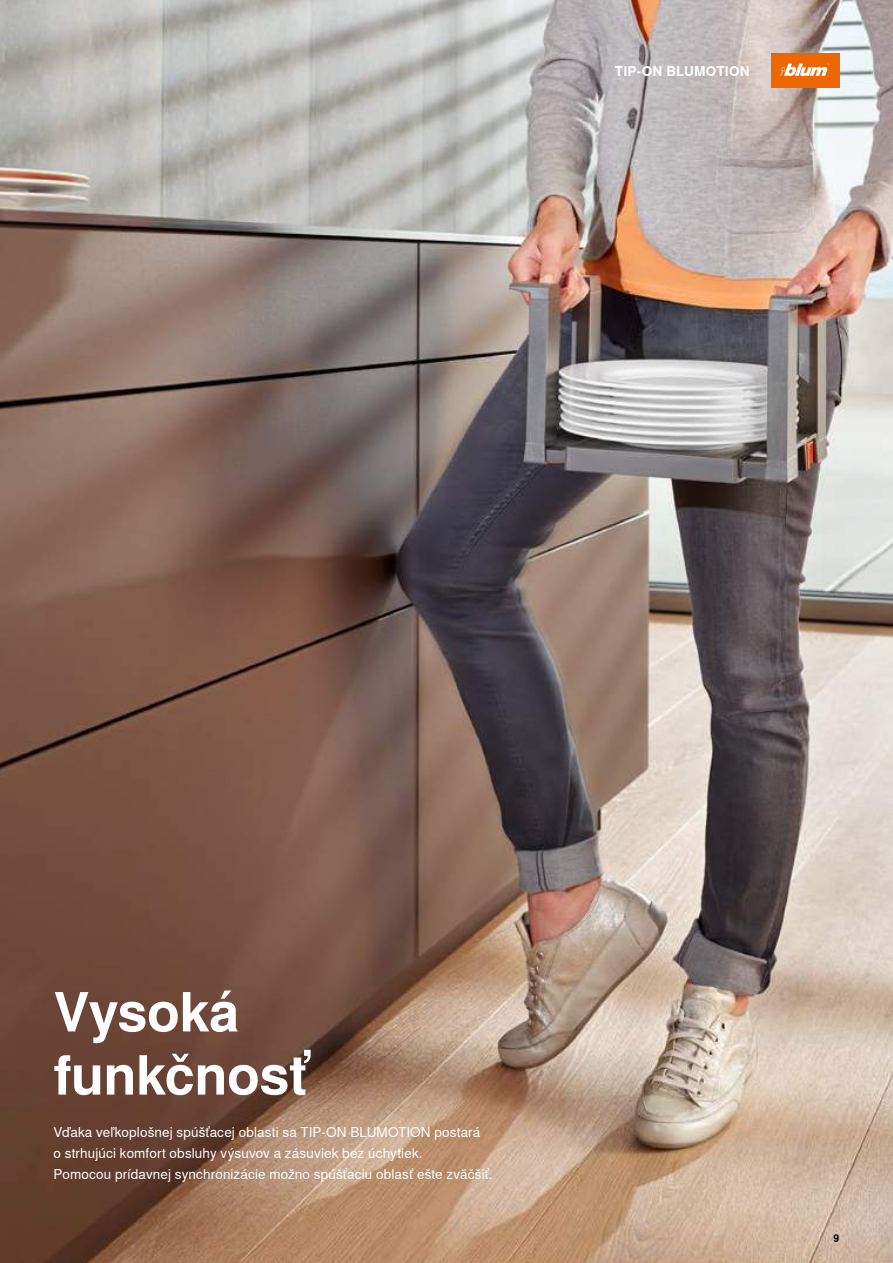
<style>
.page{position:relative;width:893px;height:1263px;background:#fff}
.page>*{position:absolute;margin:0;border:0;box-sizing:border-box;transform-origin:0 0}
.t1{font:700 54px/63.2px "Nimbus Sans Global";letter-spacing:-.01em;color:#fff}
.t2{font:13.5px/21px "Nimbus Sans Global";letter-spacing:.01em;color:#fff}
.t3{font:700 13.5px "Nimbus Sans Global";letter-spacing:.015em;color:#fff}
.t4{font:700 10.5px "Nimbus Sans Global";color:#000}
</style>
<div class="page">
<img style="left:0;top:0;width:893px;height:1263px">
<div style="left:771px;top:54px;width:68px;height:34px;background:#ec6602"></div>
<svg style="left:780px;top:63px;width:49px;height:13px"></svg>
<p class="t3" style="left:615px;top:63px;width:136px">TIP-ON BLUMOTION</p>
<h1 class="t1" style="left:54px;top:981px;width:258px">Vysoká funkčnosť</h1>
<p class="t2" style="left:54px;top:1121px;width:440px">Vďaka veľkoplošnej spúšťacej oblasti sa TIP-ON BLUMOTION postará<br>o strhujúci komfort obsluhy výsuvov a zásuviek bez úchytiek.<br>Pomocou prídavnej synchronizácie možno spúšťaciu oblasť ešte zväčšiť.</p>
<p class="t4" style="left:833px;top:1232px;width:7px">9</p>
</div>
